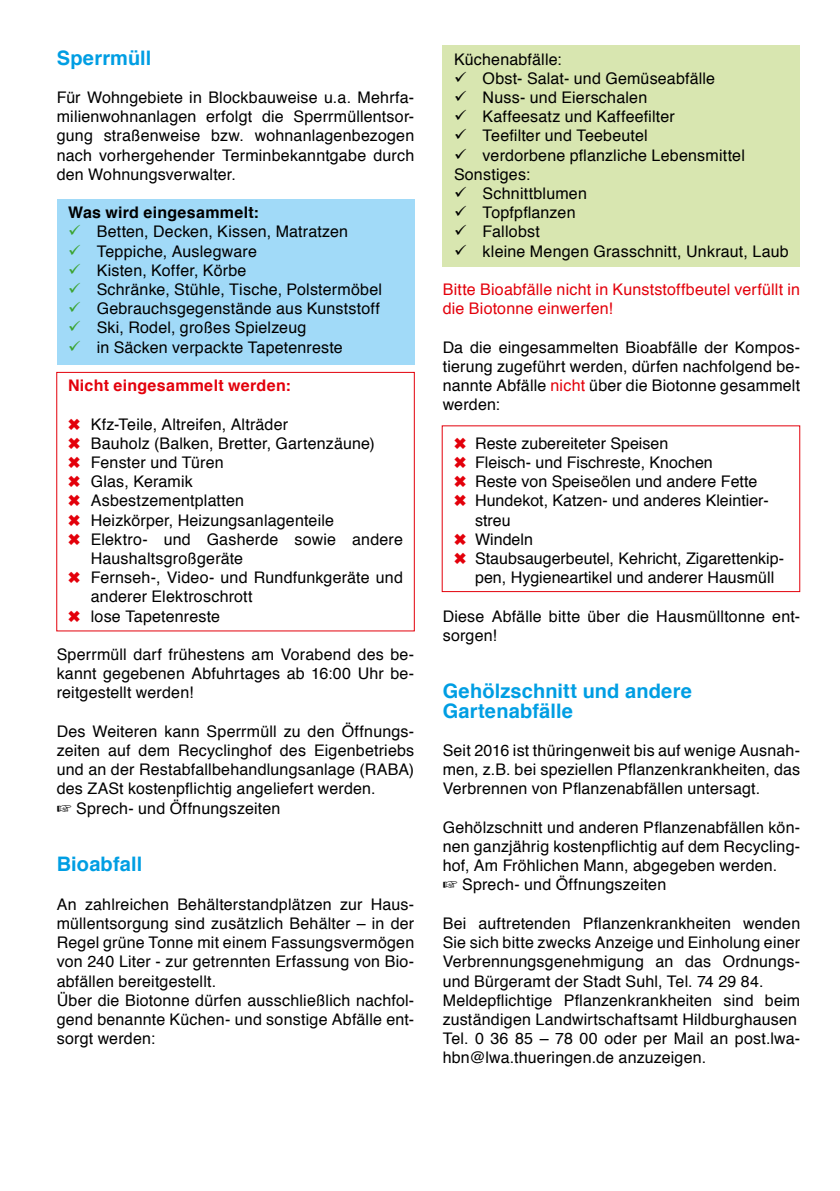
<style>
.page{position:relative;width:840px;height:1191px;background:#fff}
.page>*{position:absolute;margin:0;border:0;box-sizing:border-box;transform-origin:0 0}
.t1{font:700 20px/19.2px "Helvetica";letter-spacing:.005em;color:#009ee3}
.t2{font:16px/19.2px "Helvetica";letter-spacing:.01em;color:#000}
.t3{font:16px/19.2px "Helvetica";letter-spacing:.01em;color:#e3000b}
.t4{font:700 16px "Helvetica";letter-spacing:.02em;color:#e3000b}
.t5{font:700 16px "Helvetica";letter-spacing:.015em;color:#000}
.s1{color:#3ca432}
.s2{color:#e3000b}
</style>
<div class="page">
<div style="left:57px;top:199px;width:357px;height:165px;background:#a1daf8"></div>
<div style="left:442px;top:45px;width:357px;height:221px;background:#d8e6b0"></div>
<div style="left:441px;top:425px;width:358px;height:167px;border:1px solid #e3000b"></div>
<p class="t1" style="left:57px;top:48px;width:96px">Sperrmüll</p>
<p class="t2" style="left:57px;top:88px;width:359px;text-align:justify">Für Wohngebiete in Blockbauweise u.a. Mehrfa&shy;milienwohnanlagen erfolgt die Sperrmüllentsor&shy;gung straßenweise bzw. wohnanlagenbezogen nach vorhergehender Terminbekanntgabe durch den Wohnungsverwalter.</p>
<p class="t5" style="left:68px;top:200px;width:192px">Was wird eingesammelt:</p>
<p class="t2" style="left:68px;top:223px;width:281px"><span class="s1">✓</span> Betten, Decken, Kissen, Matratzen</p>
<p class="t2" style="left:68px;top:242px;width:190px"><span class="s1">✓</span> Teppiche, Auslegware</p>
<p class="t2" style="left:68px;top:261px;width:180px"><span class="s1">✓</span> Kisten, Koffer, Körbe</p>
<p class="t2" style="left:68px;top:280px;width:315px"><span class="s1">✓</span> Schränke, Stühle, Tische, Polstermöbel</p>
<p class="t2" style="left:68px;top:299px;width:313px"><span class="s1">✓</span> Gebrauchsgegenstände aus Kunststoff</p>
<p class="t2" style="left:68px;top:319px;width:239px"><span class="s1">✓</span> Ski, Rodel, großes Spielzeug</p>
<p class="t2" style="left:68px;top:338px;width:276px"><span class="s1">✓</span> in Säcken verpackte Tapetenreste</p>
<p class="t4" style="left:68px;top:372px;width:224px">Nicht eingesammelt werden:</p>
<p class="t2" style="left:91px;top:415px;width:313px">Kfz-Teile, Altreifen, Alträder<br>Bauholz (Balken, Bretter, Gartenzäune)<br>Fenster und Türen<br>Glas, Keramik<br>Asbestzementplatten<br>Heizkörper, Heizungsanlagenteile<br>Elektro- und Gasherde sowie andere<br>Haushaltsgroßgeräte<br>Fernseh-, Video- und Rundfunkgeräte und anderer Elektroschrott<br>lose Tapetenreste</p>
<p class="t2" style="left:57px;top:645px;width:359px;text-align:justify">Sperrmüll darf frühestens am Vorabend des be&shy;kannt gegebenen Abfuhrtages ab 16:00 Uhr be&shy;reitgestellt werden!</p>
<p class="t2" style="left:57px;top:722px;width:359px">Des Weiteren kann Sperrmüll zu den Öffnungs-</p>
<p class="t2" style="left:57px;top:741px;width:359px">zeiten auf dem Recyclinghof des Eigenbetriebs</p>
<p class="t2" style="left:57px;top:760px;width:359px">und an der Restabfallbehandlungsanlage (RABA)</p>
<p class="t2" style="left:57px;top:779px;width:320px">des ZASt kostenpflichtig angeliefert werden.</p>
<p class="t2" style="left:76px;top:799px;width:205px">Sprech- und Öffnungszeiten</p>
<p class="t1" style="left:57px;top:855px;width:87px">Bioabfall</p>
<p class="t2" style="left:57px;top:895px;width:359px">An zahlreichen Behälterstandplätzen zur Haus&shy;müllentsorgung sind zusätzlich Behälter – in der Regel grüne Tonne mit einem Fassungsvermögen von 240 Liter - zur getrennten Erfassung von Bio&shy;abfällen bereitgestellt.<br>Über die Biotonne dürfen ausschließlich nachfol&shy;gend benannte Küchen- und sonstige Abfälle ent&shy;sorgt werden:</p>
<p class="t2" style="left:454px;top:50px;width:109px">Küchenabfälle:</p>
<p class="t2" style="left:454px;top:69px;width:262px">✓ Obst- Salat- und Gemüseabfälle</p>
<p class="t2" style="left:454px;top:88px;width:194px">✓ Nuss- und Eierschalen</p>
<p class="t2" style="left:454px;top:107px;width:222px">✓ Kaffeesatz und Kaffeefilter</p>
<p class="t2" style="left:454px;top:127px;width:195px">✓ Teefilter und Teebeutel</p>
<p class="t2" style="left:454px;top:146px;width:292px">✓ verdorbene pflanzliche Lebensmittel<br>Sonstiges:</p>
<p class="t2" style="left:454px;top:184px;width:134px">✓ Schnittblumen</p>
<p class="t2" style="left:454px;top:203px;width:123px">✓ Topfpflanzen</p>
<p class="t2" style="left:454px;top:223px;width:87px">✓ Fallobst</p>
<p class="t2" style="left:454px;top:242px;width:336px">✓ kleine Mengen Grasschnitt, Unkraut, Laub</p>
<p class="t3" style="left:442px;top:280px;width:359px">Bitte Bioabfälle nicht in Kunststoffbeutel verfüllt in die Biotonne einwerfen!</p>
<p class="t2" style="left:442px;top:338px;width:359px;text-align:justify">Da die eingesammelten Bioabfälle der Kompos&shy;tierung zugeführt werden, dürfen nachfolgend be&shy;nannte Abfälle <span class="s2">nicht</span> über die Biotonne gesammelt werden:</p>
<p class="t2" style="left:475px;top:434px;width:310px">Reste zubereiteter Speisen<br>Fleisch- und Fischreste, Knochen<br>Reste von Speiseölen und andere Fette<br>Hundekot, Katzen- und anderes Kleintier&shy;streu<br>Windeln<br>Staubsaugerbeutel, Kehricht, Zigarettenkip&shy;pen, Hygieneartikel und anderer Hausmüll</p>
<p class="t2" style="left:442px;top:607px;width:359px">Diese Abfälle bitte über die Hausmülltonne ent&shy;sorgen!</p>
<p class="t1" style="left:442px;top:682px;width:250px">Gehölzschnitt und andere<br>Gartenabfälle</p>
<p class="t2" style="left:442px;top:741px;width:359px;text-align:justify">Seit 2016 ist thüringenweit bis auf wenige Ausnah&shy;men, z.B. bei speziellen Pflanzenkrankheiten, das Verbrennen von Pflanzenabfällen untersagt.</p>
<p class="t2" style="left:442px;top:818px;width:359px">Gehölzschnitt und anderen Pflanzenabfällen kön-</p>
<p class="t2" style="left:442px;top:837px;width:359px">nen ganzjährig kostenpflichtig auf dem Recycling-</p>
<p class="t2" style="left:442px;top:856px;width:336px">hof, Am Fröhlichen Mann, abgegeben werden.</p>
<p class="t2" style="left:462px;top:875px;width:205px">Sprech- und Öffnungszeiten</p>
<p class="t2" style="left:442px;top:914px;width:359px">Bei auftretenden Pflanzenkrankheiten wenden Sie sich bitte zwecks Anzeige und Einholung einer Verbrennungsgenehmigung an das Ordnungs&shy;und Bürgeramt der Stadt Suhl, Tel. 74 29 84.<br>Meldepflichtige Pflanzenkrankheiten sind beim zuständigen Landwirtschaftsamt Hildburghausen Tel. 0 36 85 – 78 00 oder per Mail an post.lwa&shy;hbn@lwa.thueringen.de anzuzeigen.</p>
</div>
